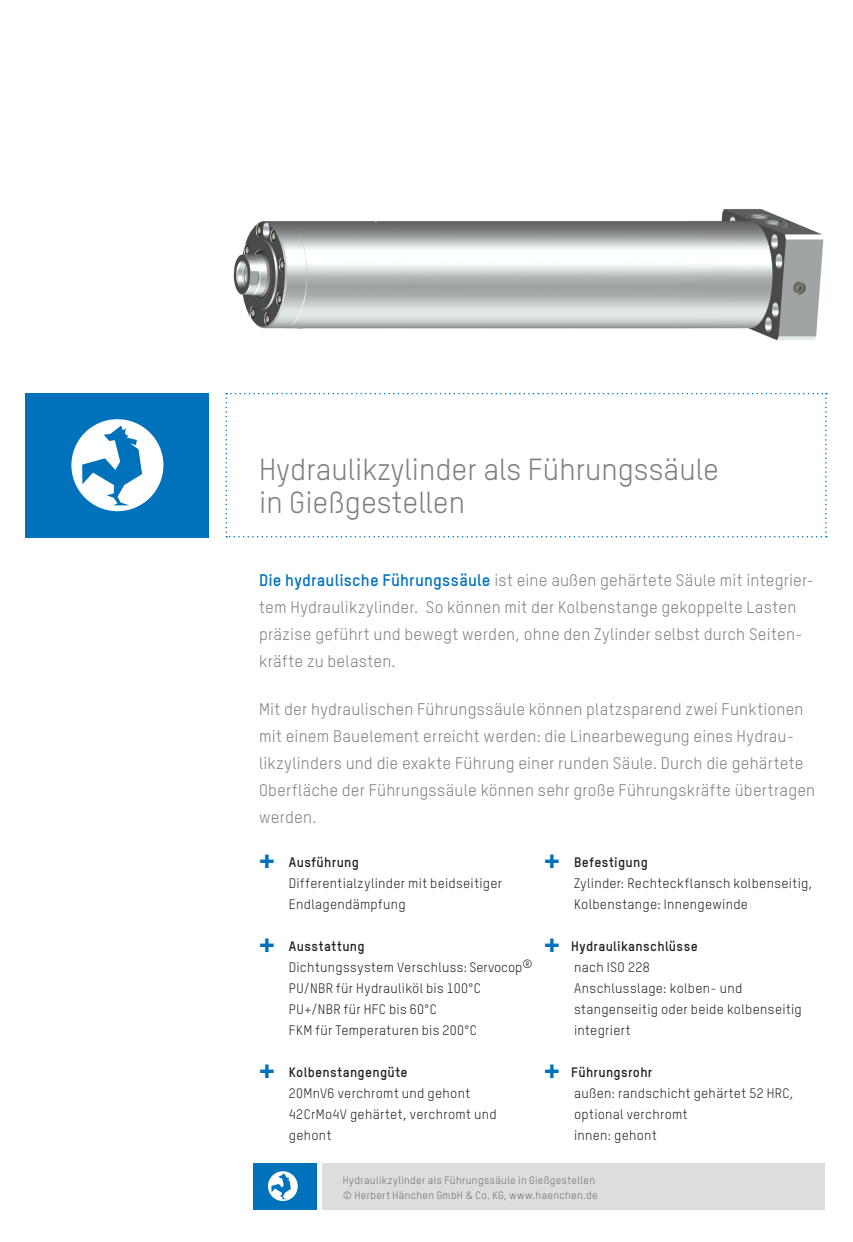
<style>
.page{position:relative;width:853px;height:1242px;background:#fff}
.page>*{position:absolute;margin:0;border:0;box-sizing:border-box;transform-origin:0 0}
._1_Head_regular{font:30px/33px "TSTAR";color:#7c7e81}
._7_Bullets{font:16.5px/27px "TSTAR";letter-spacing:.01em;color:#7c7e81}
._7_Bullets-2{font:13.5px "TSTAR";letter-spacing:.02em;color:#231f20}
._6_Head_Plus{font:13.5px/21px "TSTAR";letter-spacing:.02em;color:#231f20}
.t1{font:700 13.5px "TSTAR";letter-spacing:.02em;color:#231f20}
.BU-Kasten{font:10.5px "TSTAR";letter-spacing:.03em;color:#6c6d70}
.s1{font-weight:700;color:#0072bc}
.s2{font-family:"Arial Rounded MT Bold";font-weight:400;font-size:27px;color:#0072bc}
.s3{font-family:"DIN Pro";font-weight:300}
</style>
<div class="page">
<div style="left:26px;top:393px;width:183px;height:144px;background:#0072bc"></div>
<div style="left:71px;top:419px;width:92px;height:92px;background:#fff;border-radius:50%"></div>
<svg style="left:82px;top:425px;width:60px;height:80px"></svg>
<div style="left:322px;top:1162px;width:503px;height:47px;background:#dcdddf"></div>
<div style="left:253px;top:1162px;width:63px;height:47px;background:#0072bc"></div>
<svg style="left:268px;top:1171px;width:30px;height:30px"></svg>
<svg style="left:271px;top:1173px;width:20px;height:26px"></svg>
<svg style="left:225px;top:393px;width:601px;height:144px"></svg>
<img style="left:233px;top:209px;width:591px;height:132px">
<p class="_1_Head_regular" style="left:259px;top:452px;width:461px">Hydraulikzylinder als Führungssäule in Gießgestellen</p>
<p class="_7_Bullets" style="left:259px;top:566px;width:556px"><span class="s1">Die hydraulische Führungssäule</span> ist eine außen gehärtete Säule mit integrier&shy;tem Hydraulikzylinder. So können mit der Kolbenstange gekoppelte Lasten präzise geführt und bewegt werden, ohne den Zylinder selbst durch Seiten&shy;kräfte zu belasten.</p>
<p class="_7_Bullets" style="left:259px;top:695px;width:557px">Mit der hydraulischen Führungssäule können platzsparend zwei Funktionen mit einem Bauelement erreicht werden: die Linearbewegung eines Hydrau&shy;likzylinders und die exakte Führung einer runden Säule. Durch die gehärtete Oberfläche der Führungssäule können sehr große Führungskräfte übertragen werden.</p>
<p class="t1" style="left:259px;top:853px;width:101px"><span class="s2">+</span> Ausführung</p>
<p class="_7_Bullets-2" style="left:289px;top:875px;width:215px">Differentialzylinder mit beidseitiger</p>
<p class="_7_Bullets-2" style="left:289px;top:896px;width:118px">Endlagendämpfung</p>
<p class="t1" style="left:259px;top:937px;width:107px"><span class="s2">+</span> Ausstattung</p>
<p class="_7_Bullets-2" style="left:289px;top:959px;width:245px">Dichtungssystem Verschluss: Servocop<sup>®</sup></p>
<p class="_7_Bullets-2" style="left:289px;top:980px;width:193px">PU/NBR für Hydrauliköl bis 100°C</p>
<p class="_7_Bullets-2" style="left:289px;top:1001px;width:149px">PU+/NBR für HFC bis 60°C</p>
<p class="_7_Bullets-2" style="left:289px;top:1022px;width:189px">FKM für Temperaturen bis 200°C</p>
<p class="t1" style="left:259px;top:1063px;width:150px"><span class="s2">+</span> Kolbenstangengüte</p>
<p class="_6_Head_Plus" style="left:289px;top:1082px;width:183px">20MnV6 verchromt und gehont</p>
<p class="_6_Head_Plus" style="left:289px;top:1103px;width:209px">42CrMo4V gehärtet, verchromt und gehont</p>
<p class="t1" style="left:544px;top:853px;width:105px"><span class="s2">+</span> Befestigung</p>
<p class="_6_Head_Plus" style="left:574px;top:872px;width:240px">Zylinder: Rechteckflansch kolbenseitig,<br>Kolbenstange: Innengewinde</p>
<p class="t1" style="left:544px;top:937px;width:155px"><span class="s2">+</span> Hydraulikanschlüsse</p>
<p class="_6_Head_Plus" style="left:574px;top:956px;width:77px">nach ISO 228</p>
<p class="_6_Head_Plus" style="left:574px;top:977px;width:170px">Anschlusslage: kolben- und</p>
<p class="_6_Head_Plus" style="left:574px;top:998px;width:229px">stangenseitig oder beide kolbenseitig</p>
<p class="_6_Head_Plus" style="left:574px;top:1019px;width:58px">integriert</p>
<p class="t1" style="left:544px;top:1063px;width:110px"><span class="s2">+</span> Führungsrohr</p>
<p class="_7_Bullets-2" style="left:574px;top:1085px;width:221px">außen: randschicht gehärtet 52 HRC,</p>
<p class="_7_Bullets-2" style="left:574px;top:1106px;width:115px">optional verchromt</p>
<p class="_7_Bullets-2" style="left:574px;top:1127px;width:84px">innen: gehont</p>
<p class="BU-Kasten" style="left:343px;top:1173px;width:254px">Hydraulikzylinder als Führungssäule in Gießgestellen</p>
<p class="BU-Kasten" style="left:343px;top:1188px;width:256px">© Herbert Hänchen GmbH <span class="s3">&amp;</span> Co. KG, www.haenchen.de</p>
</div>
